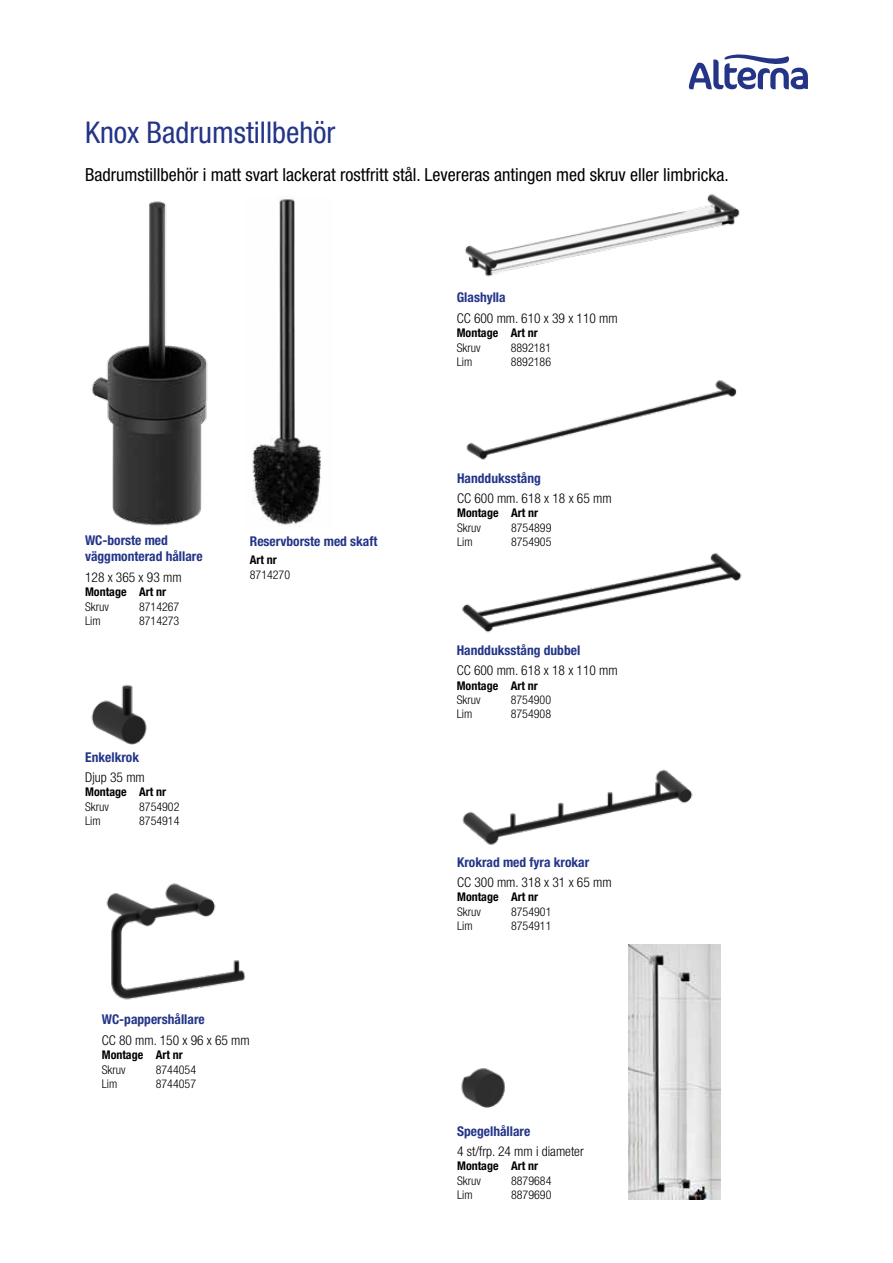
<style>
.page{position:relative;width:893px;height:1263px;background:#fff}
.page>*{position:absolute;margin:0;border:0;box-sizing:border-box;transform-origin:0 0}
.t1{font:condensed 30px "Helvetica Neue";color:#243588}
.t2{font:condensed 18px "Helvetica Neue";color:#000}
.t3{font:700 condensed 13.5px/16.2px "Helvetica Neue";color:#243588}
.t4{font:300 condensed 13.5px "Helvetica Neue";color:#000}
.t5{font:300 condensed 12px "Helvetica Neue";color:#000}
.t6{font:700 condensed 12px "Helvetica Neue";color:#000}
</style>
<div class="page">
<svg style="left:689px;top:54px;width:119px;height:35px"></svg>
<img style="left:92px;top:201px;width:116px;height:325px">
<img style="left:106px;top:883px;width:139px;height:117px">
<img style="left:462px;top:769px;width:231px;height:76px">
<img style="left:91px;top:684px;width:56px;height:61px">
<img style="left:461px;top:1068px;width:44px;height:40px">
<img style="left:466px;top:380px;width:271px;height:80px">
<img style="left:462px;top:552px;width:280px;height:81px">
<img style="left:464px;top:193px;width:276px;height:84px">
<img style="left:252px;top:196px;width:69px;height:329px">
<img style="left:628px;top:944px;width:93px;height:255px">
<h1 class="t1" style="left:85px;top:115px;width:252px">Knox Badrumstillbehör</h1>
<h2 class="t2" style="left:85px;top:165px;width:645px">Badrumstillbehör i matt svart lackerat rostfritt stål. Levereras antingen med skruv eller limbricka.</h2>
<p class="t3" style="left:85px;top:532px;width:119px">WC-borste med väggmonterad hållare</p>
<p class="t4" style="left:85px;top:569px;width:98px">128 x 365 x 93 mm</p>
<p class="t6" style="left:85px;top:585px;width:83px">Montage Art nr</p>
<p class="t5" style="left:85px;top:599px;width:25px">Skruv</p>
<p class="t5" style="left:139px;top:599px;width:42px">8714267</p>
<p class="t5" style="left:85px;top:614px;width:17px">Lim</p>
<p class="t5" style="left:139px;top:614px;width:42px">8714273</p>
<p class="t3" style="left:250px;top:532px;width:129px">Reservborste med skaft</p>
<p class="t6" style="left:250px;top:553px;width:29px">Art nr</p>
<p class="t5" style="left:250px;top:567px;width:42px">8714270</p>
<p class="t3" style="left:85px;top:748px;width:55px">Enkelkrok</p>
<p class="t4" style="left:85px;top:769px;width:61px">Djup 35 mm</p>
<p class="t6" style="left:85px;top:785px;width:83px">Montage Art nr</p>
<p class="t5" style="left:85px;top:800px;width:25px">Skruv</p>
<p class="t5" style="left:139px;top:800px;width:42px">8754902</p>
<p class="t5" style="left:85px;top:814px;width:17px">Lim</p>
<p class="t5" style="left:139px;top:814px;width:42px">8754914</p>
<p class="t3" style="left:102px;top:1011px;width:104px">WC-pappershållare</p>
<p class="t4" style="left:102px;top:1032px;width:150px">CC 80 mm. 150 x 96 x 65 mm</p>
<p class="t6" style="left:102px;top:1048px;width:83px">Montage Art nr</p>
<p class="t5" style="left:102px;top:1062px;width:25px">Skruv</p>
<p class="t5" style="left:156px;top:1062px;width:42px">8744054</p>
<p class="t5" style="left:102px;top:1077px;width:17px">Lim</p>
<p class="t5" style="left:156px;top:1077px;width:42px">8744057</p>
<p class="t3" style="left:457px;top:289px;width:50px">Glashylla</p>
<p class="t4" style="left:457px;top:310px;width:162px">CC 600 mm. 610 x 39 x 110 mm</p>
<p class="t6" style="left:457px;top:326px;width:83px">Montage Art nr</p>
<p class="t5" style="left:457px;top:341px;width:25px">Skruv</p>
<p class="t5" style="left:511px;top:341px;width:42px">8892181</p>
<p class="t5" style="left:457px;top:355px;width:17px">Lim</p>
<p class="t5" style="left:511px;top:355px;width:42px">8892186</p>
<p class="t3" style="left:457px;top:469px;width:85px">Handduksstång</p>
<p class="t4" style="left:457px;top:490px;width:156px">CC 600 mm. 618 x 18 x 65 mm</p>
<p class="t6" style="left:457px;top:506px;width:83px">Montage Art nr</p>
<p class="t5" style="left:457px;top:521px;width:25px">Skruv</p>
<p class="t5" style="left:511px;top:521px;width:42px">8754899</p>
<p class="t5" style="left:457px;top:535px;width:17px">Lim</p>
<p class="t5" style="left:511px;top:535px;width:42px">8754905</p>
<p class="t3" style="left:457px;top:642px;width:125px">Handduksstång dubbel</p>
<p class="t4" style="left:457px;top:663px;width:162px">CC 600 mm. 618 x 18 x 110 mm</p>
<p class="t6" style="left:457px;top:678px;width:83px">Montage Art nr</p>
<p class="t5" style="left:457px;top:693px;width:25px">Skruv</p>
<p class="t5" style="left:511px;top:693px;width:42px">8754900</p>
<p class="t5" style="left:457px;top:707px;width:17px">Lim</p>
<p class="t5" style="left:511px;top:707px;width:42px">8754908</p>
<p class="t3" style="left:457px;top:853px;width:134px">Krokrad med fyra krokar</p>
<p class="t4" style="left:457px;top:874px;width:156px">CC 300 mm. 318 x 31 x 65 mm</p>
<p class="t6" style="left:457px;top:890px;width:83px">Montage Art nr</p>
<p class="t5" style="left:457px;top:905px;width:25px">Skruv</p>
<p class="t5" style="left:511px;top:905px;width:42px">8754901</p>
<p class="t5" style="left:457px;top:919px;width:17px">Lim</p>
<p class="t5" style="left:511px;top:919px;width:42px">8754911</p>
<p class="t3" style="left:457px;top:1122px;width:75px">Spegelhållare</p>
<p class="t4" style="left:457px;top:1143px;width:128px">4 st/frp. 24 mm i diameter</p>
<p class="t6" style="left:457px;top:1159px;width:83px">Montage Art nr</p>
<p class="t5" style="left:457px;top:1174px;width:25px">Skruv</p>
<p class="t5" style="left:511px;top:1174px;width:42px">8879684</p>
<p class="t5" style="left:457px;top:1188px;width:17px">Lim</p>
<p class="t5" style="left:511px;top:1188px;width:42px">8879690</p>
</div>
